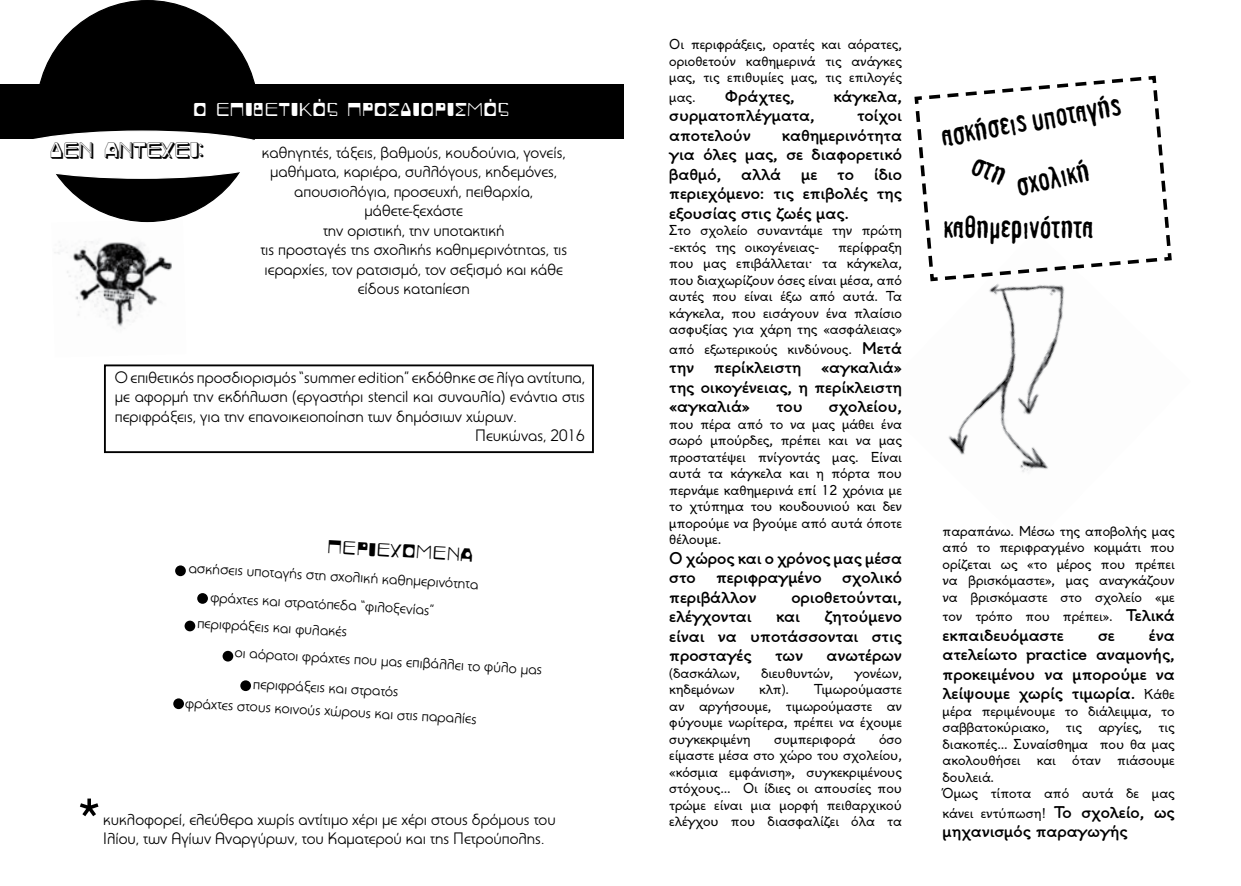
<style>
.page{position:relative;width:1241px;height:886px;background:#fff}
.page>*{position:absolute;margin:0;border:0;box-sizing:border-box;transform-origin:0 0}
.t1{font:62.5px "News Gothic Gr";color:#000}
.t2{font:31.25px "PF Fragment";color:#000}
.t3{font:31.25px "PF Beatnick 3 D";color:#000}
.t4{font:28.75px "PF Beatnick Pro";color:#fff}
.t5{font:28.75px "PF Beatnick Pro";color:#000}
.t6{font:16.25px/19.5px "PF Universal";color:#000;text-align:center}
.t7{font:700 16.25px/19.5px "PF Alfabeta";color:#000;text-align:justify}
.t8{font:15px/28.5px "PF Universal";color:#000}
.t9{font:13.75px/16.5px "PF Alfabeta";color:#000;text-align:justify}
.s1{font-weight:700;font-size:16.25px}
.s2{font-weight:400;font-size:13.75px}
</style>
<div class="page">
<img style="left:54px;top:219px;width:119px;height:110px">
<div style="left:37px;top:1px;width:221px;height:220px;background:#000;border-radius:50%"></div>
<div style="left:0;top:84px;width:623px;height:55px;background:#000"></div>
<div style="left:175px;top:565px;width:11px;height:11px;background:#000;border-radius:50%"></div>
<div style="left:197px;top:593px;width:11px;height:11px;background:#000;border-radius:50%"></div>
<div style="left:184px;top:621px;width:11px;height:10px;background:#000;border-radius:50%"></div>
<div style="left:222px;top:651px;width:11px;height:10px;background:#000;border-radius:50%"></div>
<div style="left:240px;top:680px;width:11px;height:11px;background:#000;border-radius:50%"></div>
<div style="left:173px;top:698px;width:11px;height:11px;background:#000;border-radius:50%"></div>
<div style="left:1px;top:131px;width:282px;height:47px;background:#fff;border-radius:50%"></div>
<div style="left:0;top:130px;width:284px;height:49px;border:1px solid #fff;border-radius:50%"></div>
<div style="left:104px;top:364px;width:490px;height:89px;border:2px solid #000"></div>
<img style="left:948px;top:283px;width:117px;height:189px">
<svg style="left:914px;top:75px;width:258px;height:207px"></svg>
<svg style="left:1031px;top:108px;width:10px;height:17px"></svg>
<svg style="left:970px;top:157px;width:36px;height:28px"></svg>
<h3 class="t4" style="left:193px;top:93px;width:318px">ο επιθετικός προσδιορισμός</h3>
<h2 class="t3" style="left:55px;top:133px;width:155px">δεν αντεχει:</h2>
<h2 class="t3" style="left:50px;top:133px;width:155px">δεν αντεχει:</h2>
<p class="t6" style="left:260px;top:142px;width:308px">καθηγητές, τάξεις, βαθμούς, κουδούνια, γονείς, μαθήματα, καριέρα, συλλόγους, κηδεμόνες, απουσιολόγια, προσευχή, πειθαρχία, μάθετε-ξεχάστε<br>την οριστική, την υποτακτική<br>τις προσταγές της σχολικής καθημερινότητας, τις ιεραρχίες, τον ρατσισμό, τον σεξισμό και κάθε είδους καταπίεση</p>
<p class="t6" style="left:115px;top:367px;width:471px">Ο επιθετικός προσδιορισμός “summer edition” εκδόθηκε σε λίγα αντίτυπα,</p>
<p class="t6" style="left:115px;top:386px;width:471px">με αφορμή την εκδήλωση (εργαστήρι stencil και συναυλία) ενάντια στις</p>
<p class="t6" style="left:115px;top:406px;width:403px">περιφράξεις, για την επανοικειοποίηση των δημόσιων χώρων.</p>
<p class="t6" style="left:475px;top:425px;width:111px">Πευκώνας, 2016</p>
<h3 class="t5" style="left:328px;top:530px;width:148px;rotate:3deg">περιεχομενα</h3>
<p class="t8" style="left:212px;top:555px;width:268px;text-indent:-23px;rotate:3deg">ασκήσεις υποταγής στη σχολική καθημερινότητα φράχτες και στρατόπεδα “φιλοξενίας”</p>
<p class="t8" style="left:198px;top:609px;width:151px;rotate:3deg">περιφράξεις και φυλακές</p>
<p class="t8" style="left:235px;top:638px;width:309px;rotate:3deg">οι αόρατοι φράχτες που μας επιβάλλει το φύλο μας</p>
<p class="t8" style="left:187px;top:668px;width:293px;line-height:23px;text-indent:67px;rotate:3deg">περιφράξεις και στρατός<br>φράχτες στους κοινούς χώρους και στις παραλίες</p>
<h1 class="t1" style="left:72px;top:784px;width:36px">*</h1>
<p class="t6" style="left:103px;top:809px;width:454px">κυκλοφορεί, ελεύθερα χωρίς αντίτιμο χέρι με χέρι στους δρόμους του</p>
<p class="t6" style="left:103px;top:829px;width:442px">Ιλίου, των Αγίων Αναργύρων, του Καματερού και της Πετρούπολης.</p>
<p class="t9" style="left:669px;top:36px;width:234px">Οι περιφράξεις, ορατές και αόρατες, οριοθετούν καθημερινά τις ανάγκες μας, τις επιθυμίες μας, τις επιλογές</p>
<p class="t9" style="left:669px;top:89px;width:28px">μας.</p>
<p class="t7" style="left:724px;top:86px;width:71px">Φράχτες,</p>
<p class="t7" style="left:833px;top:86px;width:70px">κάγκελα,</p>
<p class="t7" style="left:669px;top:106px;width:147px">συρματοπλέγματα,</p>
<p class="t7" style="left:856px;top:106px;width:46px">τοίχοι</p>
<p class="t7" style="left:669px;top:125px;width:83px">αποτελούν</p>
<p class="t7" style="left:669px;top:125px;width:234px;text-indent:113px">καθημερινότητα για όλες μας, σε διαφορετικό βαθμό, αλλά με το ίδιο περιεχόμενο: τις επιβολές της εξουσίας στις ζωές μας.</p>
<p class="t9" style="left:669px;top:222px;width:234px">Στο σχολείο συναντάμε την πρώτη -εκτός της οικογένειας-</p>
<p class="t9" style="left:669px;top:239px;width:234px;text-indent:169px">περίφραξη που μας επιβάλλεται∙ τα κάγκελα, που διαχωρίζουν όσες είναι μέσα, από αυτές που είναι έξω από αυτά. Τα κάγκελα, που εισάγουν ένα πλαίσιο ασφυξίας για χάρη της «ασφάλειας»</p>
<p class="t9" style="left:669px;top:341px;width:234px">από εξωτερικούς κινδύνους. <span class="s1">Μετά</span></p>
<p class="t7" style="left:669px;top:358px;width:234px">την περίκλειστη «αγκαλιά» της οικογένειας, η περίκλειστη «αγκαλιά»</p>
<p class="t7" style="left:776px;top:397px;width:28px">του</p>
<p class="t7" style="left:828px;top:397px;width:74px">σχολείου,</p>
<p class="t9" style="left:669px;top:416px;width:234px">που πέρα από το να μας μάθει ένα σωρό μπούρδες, πρέπει και να μας προστατέψει πνίγοντάς μας. Είναι αυτά τα κάγκελα και η πόρτα που περνάμε καθημερινά επί 12 χρόνια με το χτύπημα του κουδουνιού και δεν μπορούμε να βγούμε από αυτά όποτε θέλουμε.</p>
<p class="t7" style="left:669px;top:548px;width:234px">Ο χώρος και ο χρόνος μας μέσα στο</p>
<p class="t7" style="left:716px;top:568px;width:107px">περιφραγμένο</p>
<p class="t7" style="left:842px;top:568px;width:61px">σχολικό</p>
<p class="t7" style="left:669px;top:587px;width:89px">περιβάλλον</p>
<p class="t7" style="left:791px;top:587px;width:112px">οριοθετούνται,</p>
<p class="t7" style="left:669px;top:607px;width:84px">ελέγχονται</p>
<p class="t7" style="left:776px;top:607px;width:25px">και</p>
<p class="t7" style="left:669px;top:607px;width:234px;text-indent:155px">ζητούμενο είναι να υποτάσσονται στις προσταγές</p>
<p class="t7" style="left:775px;top:646px;width:29px">των</p>
<p class="t7" style="left:826px;top:646px;width:77px">ανωτέρων</p>
<p class="t9" style="left:669px;top:665px;width:72px">(δασκάλων,</p>
<p class="t9" style="left:761px;top:665px;width:74px">διευθυντών,</p>
<p class="t9" style="left:854px;top:665px;width:49px">γονέων,</p>
<p class="t9" style="left:669px;top:681px;width:67px">κηδεμόνων</p>
<p class="t9" style="left:759px;top:681px;width:32px">κλπ).</p>
<p class="t9" style="left:669px;top:681px;width:234px;text-indent:144px">Τιμωρούμαστε αν αργήσουμε, τιμωρούμαστε αν φύγουμε νωρίτερα, πρέπει να έχουμε συγκεκριμένη</p>
<p class="t9" style="left:669px;top:731px;width:234px;text-indent:210px">όσο είμαστε μέσα στο χώρο του σχολείου, «κόσμια εμφάνιση», συγκεκριμένους στόχους… Οι ίδιες οι απουσίες που τρώμε είναι μια μορφή πειθαρχικού ελέγχου που διασφαλίζει όλα τα</p>
<p class="t9" style="left:774px;top:731px;width:83px">συμπεριφορά</p>
<h2 class="t2" style="left:938px;top:119px;width:183px;rotate:-10deg">ασκήσεις υποταγής</h2>
<h2 class="t2" style="left:1012px;top:169px;width:76px;rotate:-12deg">σχολική</h2>
<h2 class="t2" style="left:943px;top:210px;width:151px">καθημερινότητα</h2>
<p class="t9" style="left:942px;top:523px;width:233px">παραπάνω. Μέσω της αποβολής μας από το περιφραγμένο κομμάτι που ορίζεται ως «το μέρος που πρέπει να βρισκόμαστε», μας αναγκάζουν να βρισκόμαστε στο σχολείο «με</p>
<p class="t9" style="left:942px;top:608px;width:233px">τον τρόπο που πρέπει». <span class="s1">Τελικά</span></p>
<p class="t7" style="left:942px;top:625px;width:123px">εκπαιδευόμαστε</p>
<p class="t7" style="left:1097px;top:625px;width:18px">σε</p>
<p class="t7" style="left:942px;top:625px;width:233px;text-indent:206px">ένα ατελείωτο practice αναμονής, προκειμένου να μπορούμε να λείψουμε χωρίς τιμωρία. <span class="s2">Κάθε</span></p>
<p class="t9" style="left:942px;top:703px;width:233px;text-align:left">μέρα περιμένουμε το διάλειμμα, το σαββατοκύριακο, τις αργίες, τις διακοπές… Συναίσθημα που θα μας ακολουθήσει και όταν πιάσουμε δουλειά.<br>Όμως τίποτα από αυτά δε μας</p>
<p class="t9" style="left:942px;top:805px;width:233px">κάνει εντύπωση! <span class="s1">Το σχολείο, ως</span></p>
<p class="t7" style="left:942px;top:822px;width:187px">μηχανισμός παραγωγής</p>
</div>
